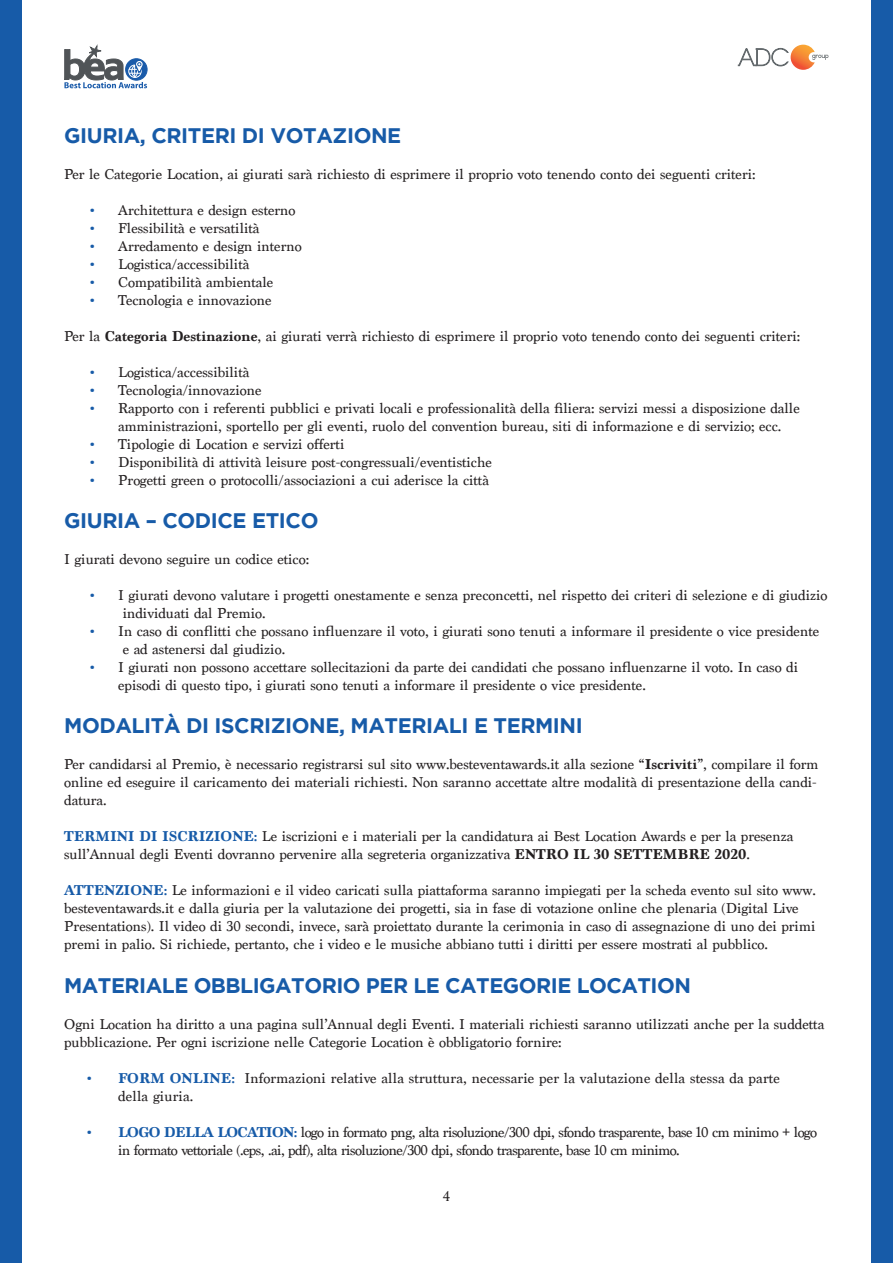
<style>
.page{position:relative;width:893px;height:1263px;background:#fff}
.page>*{position:absolute;margin:0;border:0;box-sizing:border-box;transform-origin:0 0}
.t1{font:700 21px "Gotham";letter-spacing:-.02em;color:#175ba8}
.t2{font:15px/18px "Marion";color:#231f20}
.t3{font:15px "Marion";letter-spacing:-.035em;color:#231f20}
.s1{font-weight:700;color:#175ba8}
.s2{font-weight:700}
</style>
<div class="page">
<div style="left:872px;top:0;width:21px;height:1263px;background:#175ba8"></div>
<div style="left:0;top:0;width:21px;height:1263px;background:#175ba8"></div>
<svg style="left:737px;top:45px;width:91px;height:25px"></svg>
<svg style="left:64px;top:45px;width:83px;height:43px"></svg>
<p class="t1" style="left:64px;top:123px;width:339px">GIURIA, CRITERI DI VOTAZIONE</p>
<p class="t2" style="left:64px;top:165px;width:693px">Per le Categorie Location, ai giurati sarà richiesto di esprimere il proprio voto tenendo conto dei seguenti criteri:</p>
<p class="t2" style="left:90px;top:201px;width:207px"><span class="s1">•</span> Architettura e design esterno</p>
<p class="t2" style="left:90px;top:219px;width:171px"><span class="s1">•</span> Flessibilità e versatilità</p>
<p class="t2" style="left:90px;top:237px;width:213px"><span class="s1">•</span> Arredamento e design interno</p>
<p class="t2" style="left:90px;top:255px;width:161px"><span class="s1">•</span> Logistica/accessibilità</p>
<p class="t2" style="left:90px;top:273px;width:185px"><span class="s1">•</span> Compatibilità ambientale</p>
<p class="t2" style="left:90px;top:291px;width:183px"><span class="s1">•</span> Tecnologia e innovazione</p>
<p class="t2" style="left:64px;top:327px;width:738px">Per la <span class="s2">Categoria Destinazione</span>, ai giurati verrà richiesto di esprimere il proprio voto tenendo conto dei seguenti criteri:</p>
<p class="t2" style="left:90px;top:363px;width:161px"><span class="s1">•</span> Logistica/accessibilità</p>
<p class="t2" style="left:90px;top:381px;width:173px"><span class="s1">•</span> Tecnologia/innovazione</p>
<p class="t2" style="left:90px;top:399px;width:711px"><span class="s1">•</span> Rapporto con i referenti pubblici e privati locali e professionalità della filiera: servizi messi a disposizione dalle</p>
<p class="t2" style="left:118px;top:417px;width:664px">amministrazioni, sportello per gli eventi, ruolo del convention bureau, siti di informazione e di servizio; ecc.</p>
<p class="t2" style="left:90px;top:435px;width:256px"><span class="s1">•</span> Tipologie di Location e servizi offerti</p>
<p class="t2" style="left:90px;top:453px;width:403px"><span class="s1">•</span> Disponibilità di attività leisure post-congressuali/eventistiche</p>
<p class="t2" style="left:90px;top:471px;width:400px"><span class="s1">•</span> Progetti green o protocolli/associazioni a cui aderisce la città</p>
<p class="t1" style="left:64px;top:509px;width:256px">GIURIA – CODICE ETICO</p>
<p class="t2" style="left:64px;top:550px;width:247px">I giurati devono seguire un codice etico:</p>
<p class="t2" style="left:90px;top:586px;width:739px"><span class="s1">•</span> I giurati devono valutare i progetti onestamente e senza preconcetti, nel rispetto dei criteri di selezione e di giudizio</p>
<p class="t2" style="left:123px;top:604px;width:144px">individuati dal Premio.</p>
<p class="t2" style="left:90px;top:622px;width:730px"><span class="s1">•</span> In caso di conflitti che possano influenzare il voto, i giurati sono tenuti a informare il presidente o vice presidente</p>
<p class="t2" style="left:123px;top:640px;width:164px">e ad astenersi dal giudizio.</p>
<p class="t2" style="left:90px;top:658px;width:709px"><span class="s1">•</span> I giurati non possono accettare sollecitazioni da parte dei candidati che possano influenzarne il voto. In caso di</p>
<p class="t2" style="left:118px;top:676px;width:529px">episodi di questo tipo, i giurati sono tenuti a informare il presidente o vice presidente.</p>
<p class="t1" style="left:64px;top:714px;width:520px">MODALITÀ DI ISCRIZIONE, MATERIALI E TERMINI</p>
<p class="t2" style="left:64px;top:756px;width:756px;text-align:justify">Per candidarsi al Premio, è necessario registrarsi sul sito www.besteventawards.it alla sezione “<span class="s2">Iscriviti</span>”, compilare il form online ed eseguire il caricamento dei materiali richiesti. Non saranno accettate altre modalità di presentazione della candi&shy;datura.</p>
<p class="t2" style="left:64px;top:828px;width:731px"><span class="s1">TERMINI DI ISCRIZIONE:</span> Le iscrizioni e i materiali per la candidatura ai Best Location Awards e per la presenza sull’Annual degli Eventi dovranno pervenire alla segreteria organizzativa <span class="s2">ENTRO IL 30 SETTEMBRE 2020</span>.</p>
<p class="t2" style="left:64px;top:882px;width:753px"><span class="s1">ATTENZIONE:</span> Le informazioni e il video caricati sulla piattaforma saranno impiegati per la scheda evento sul sito www. besteventawards.it e dalla giuria per la valutazione dei progetti, sia in fase di votazione online che plenaria (Digital Live Presentations). Il video di 30 secondi, invece, sarà proiettato durante la cerimonia in caso di assegnazione di uno dei primi premi in palio. Si richiede, pertanto, che i video e le musiche abbiano tutti i diritti per essere mostrati al pubblico.</p>
<p class="t1" style="left:64px;top:973px;width:628px">MATERIALE OBBLIGATORIO PER LE CATEGORIE LOCATION</p>
<p class="t2" style="left:64px;top:1015px;width:762px">Ogni Location ha diritto a una pagina sull’Annual degli Eventi. I materiali richiesti saranno utilizzati anche per la suddetta</p>
<p class="t2" style="left:64px;top:1033px;width:499px">pubblicazione. Per ogni iscrizione nelle Categorie Location è obbligatorio fornire:</p>
<p class="t2" style="left:87px;top:1069px;width:694px"><span class="s1">• FORM ONLINE:</span> Informazioni relative alla struttura, necessarie per la valutazione della stessa da parte</p>
<p class="t2" style="left:118px;top:1087px;width:77px">della giuria.</p>
<p class="t3" style="left:87px;top:1123px;width:731px"><span class="s1">• LOGO DELLA LOCATION:</span> logo in formato png, alta risoluzione/300 dpi, sfondo trasparente, base 10 cm minimo + logo</p>
<p class="t3" style="left:118px;top:1141px;width:563px">in formato vettoriale (.eps, .ai, pdf), alta risoluzione/300 dpi, sfondo trasparente, base 10 cm minimo.</p>
<p class="t2" style="left:443px;top:1187px;width:9px">4</p>
</div>
